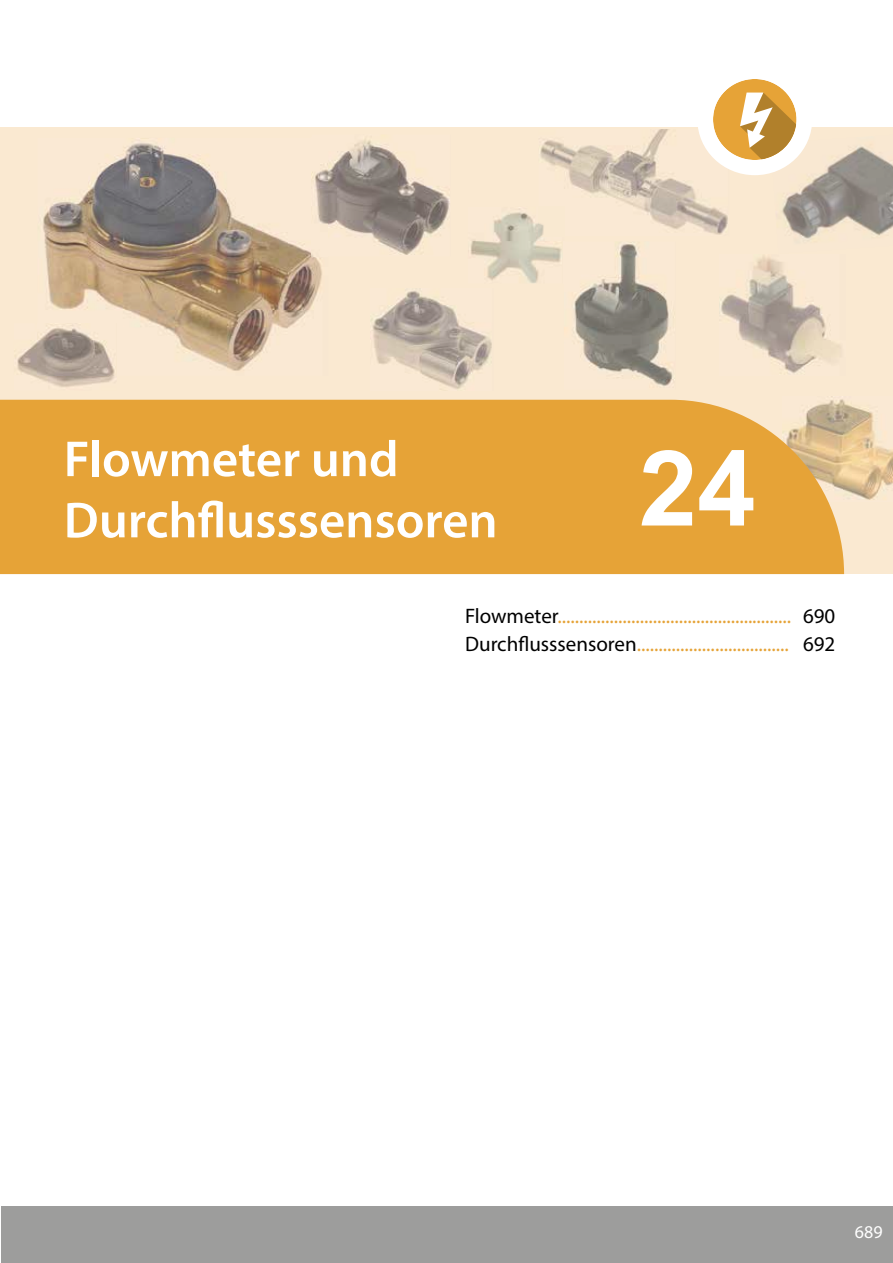
<style>
.page{position:relative;width:893px;height:1263px;background:#fff}
.page>*{position:absolute;margin:0;border:0;box-sizing:border-box;transform-origin:0 0}
.t1{font:700 105px "Arial";color:#fff}
.t2{font:600 51px/61.2px "Myriad Pro";color:#fff}
.t3{font:21px/27.8px "Myriad Pro";color:#e6a337}
.t4{font:18px "Myriad Pro";color:#fff}
.s1{color:#000}
</style>
<div class="page">
<div style="left:0;top:128px;width:893px;height:446px;background:#fae9d1"></div>
<img style="left:15px;top:342px;width:99px;height:45px">
<img style="left:831px;top:396px;width:62px;height:104px">
<img style="left:772px;top:136px;width:121px;height:105px">
<img style="left:471px;top:207px;width:91px;height:76px">
<img style="left:573px;top:242px;width:102px;height:144px">
<img style="left:719px;top:256px;width:122px;height:118px">
<img style="left:328px;top:140px;width:122px;height:115px">
<img style="left:43px;top:138px;width:279px;height:233px">
<img style="left:37px;top:323px;width:80px;height:53px">
<img style="left:312px;top:138px;width:16px;height:118px">
<img style="left:540px;top:129px;width:188px;height:106px">
<img style="left:539px;top:207px;width:25px;height:29px">
<img style="left:371px;top:291px;width:121px;height:98px">
<div style="left:0;top:400px;width:844px;height:174px;background:#e6a337"></div>
<div style="left:1px;top:1206px;width:892px;height:57px;background:#9d9d9c"></div>
<div style="left:697px;top:64px;width:115px;height:111px;background:#fff;border-radius:50%"></div>
<div style="left:713px;top:79px;width:83px;height:81px;background:#e6a337;border-radius:50%"></div>
<svg style="left:740px;top:93px;width:56px;height:66px"></svg>
<h2 class="t2" style="left:64px;top:427px;width:435px">Flowmeter und<br>Durchflusssensoren</h2>
<h1 class="t1" style="left:639px;top:419px;width:118px">24</h1>
<p class="t3" style="left:465px;top:602px;width:372px"><span class="s1">Flowmeter</span>...................................................... <span class="s1">690<br>Durchflusssensoren</span>................................... <span class="s1">692</span></p>
<p class="t4" style="left:855px;top:1220px;width:29px">689</p>
</div>
